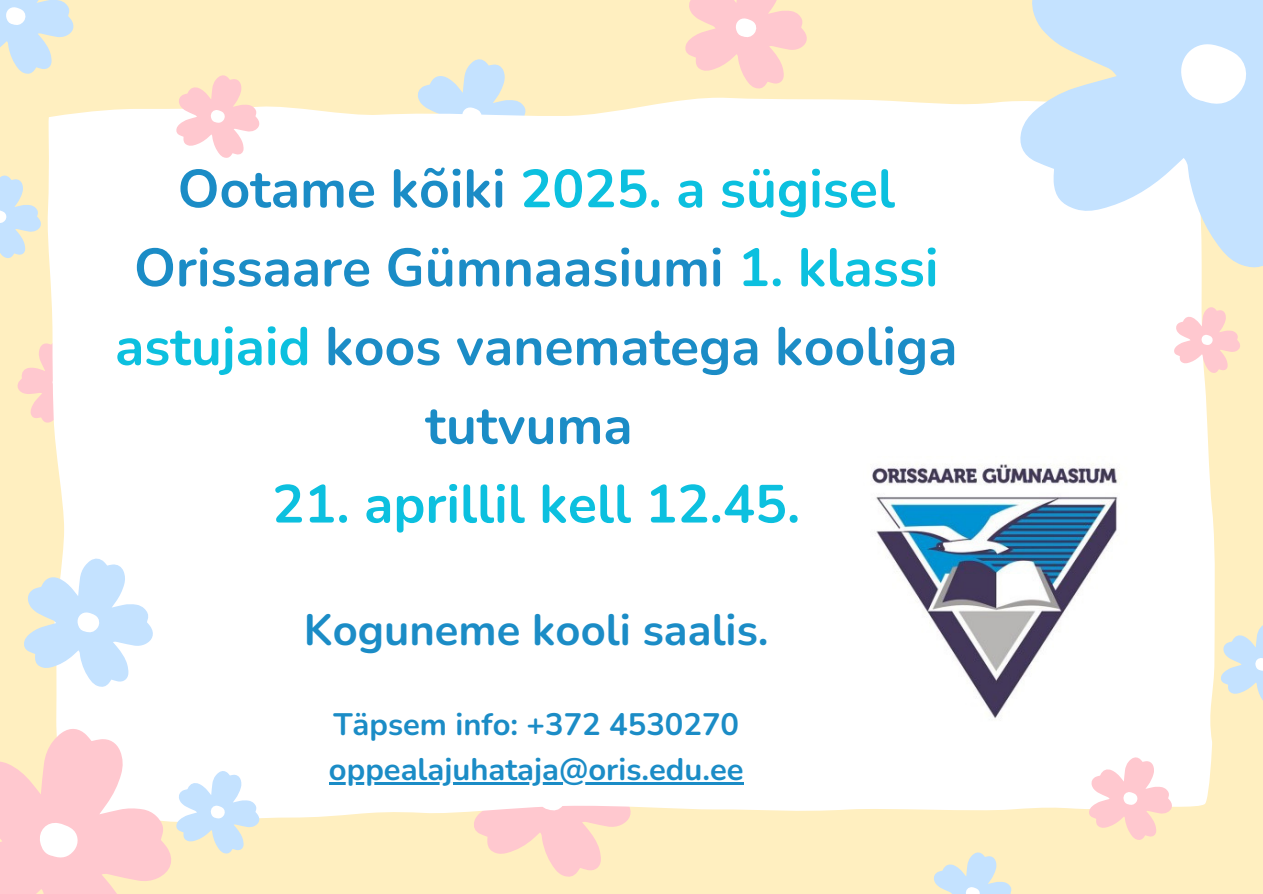
<style>
.page{position:relative;width:1263px;height:894px;background:#fff}
.page>*{position:absolute;margin:0;border:0;box-sizing:border-box;transform-origin:0 0}
.t1{font:700 53.4px/78.8px "Nunito";color:#1b8cc6;text-align:center}
.t2{font:700 53.4px "Nunito";color:#0cc0df}
.t3{font:700 43.65px "Nunito";color:#1b8cc6}
.t4{font:700 30.9px "Nunito";color:#1b8cc6}
.s1{color:#0cc0df}
</style>
<div class="page">
<div style="left:0;top:0;width:1263px;height:893px;background:#ffefc0"></div>
<svg style="left:420px;top:59px;width:85px;height:30px"></svg>
<svg style="left:474px;top:824px;width:148px;height:53px"></svg>
<svg style="left:17px;top:343px;width:30px;height:80px"></svg>
<div style="left:47px;top:89px;width:1168px;height:735px;background:#fff"></div>
<svg style="left:1018px;top:0;width:245px;height:270px;background:#d8eaf9"></svg>
<svg style="left:1178px;top:41px;width:72px;height:65px;background:#eaf4ff"></svg>
<svg style="left:24px;top:557px;width:131px;height:130px;background:#deecf6"></svg>
<svg style="left:0;top:726px;width:261px;height:167px"></svg>
<svg style="left:176px;top:75px;width:85px;height:83px"></svg>
<svg style="left:1088px;top:756px;width:86px;height:83px"></svg>
<svg style="left:1174px;top:306px;width:66px;height:67px"></svg>
<svg style="left:685px;top:0;width:122px;height:89px"></svg>
<svg style="left:1221px;top:625px;width:42px;height:76px"></svg>
<svg style="left:934px;top:852px;width:78px;height:41px"></svg>
<svg style="left:0;top:175px;width:41px;height:83px"></svg>
<svg style="left:0;top:0;width:74px;height:74px"></svg>
<img style="left:863px;top:457px;width:267px;height:275px">
<hr style="left:329px;top:782px;width:415px;height:2px;background:#1b8cc6">
<p class="t1" style="left:115px;top:150px;width:844px">Ootame kõiki <span class="s1">2025. a sügisel<br></span>Orissaare Gümnaasiumi <span class="s1">1. klassi astujaid</span> koos vanematega kooliga tutvuma</p>
<p class="t2" style="left:272px;top:468px;width:529px">21. aprillil kell 12.45.</p>
<p class="t3" style="left:304px;top:601px;width:466px">Koguneme kooli saalis.</p>
<p class="t4" style="left:333px;top:703px;width:407px">Täpsem info: +372 4530270</p>
<p class="t4" style="left:329px;top:748px;width:416px">oppealajuhataja@oris.edu.ee</p>
</div>
